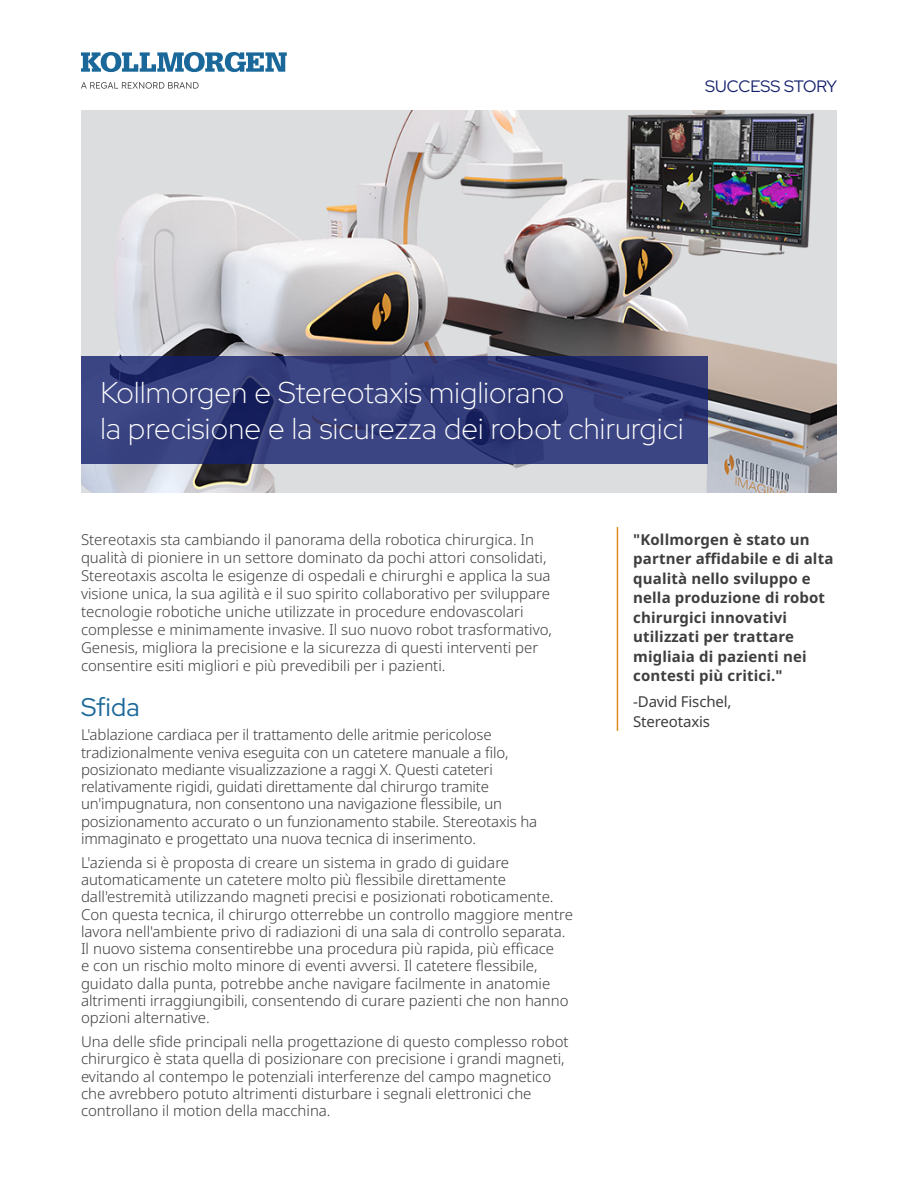
<style>
.page{position:relative;width:918px;height:1188px;background:#fff}
.page>*{position:absolute;margin:0;border:0;box-sizing:border-box;transform-origin:0 0}
.Header_title{font:300 30px/36px "Red Hat Display";letter-spacing:.01em;color:#fff}
.Title{font:25.5px "Red Hat Display";color:#1a6899}
.t1{font:16.5px "Red Hat Display";color:#14206c}
.Body{font:300 15px/17.2px "Noto Sans";color:#3e3e3f}
.Bold{font:700 15px/19.5px "Noto Sans";letter-spacing:.01em;color:#3e3e3f}
.t2{font:15px/19.5px "Noto Sans";letter-spacing:-.01em;color:#3e3e3f}
</style>
<div class="page">
<img style="left:81px;top:110px;width:756px;height:383px">
<svg style="left:81px;top:356px;width:627px;height:108px;background:#333c7a"></svg>
<svg style="left:81px;top:82px;width:118px;height:7px"></svg>
<svg style="left:81px;top:52px;width:206px;height:20px"></svg>
<hr style="left:617px;top:527px;width:1px;height:204px;background:#de8b20">
<p class="t1" style="left:705px;top:75px;width:133px">SUCCESS STORY</p>
<p class="Header_title" style="left:101px;top:374px;width:584px">Kollmorgen e Stereotaxis migliorano<br>la precisione e la sicurezza dei robot chirurgici</p>
<p class="Body" style="left:81px;top:530px;width:472px;line-height:18px">Stereotaxis sta cambiando il panorama della robotica chirurgica. In qualità di pioniere in un settore dominato da pochi attori consolidati, Stereotaxis ascolta le esigenze di ospedali e chirurghi e applica la sua visione unica, la sua agilità e il suo spirito collaborativo per sviluppare tecnologie robotiche uniche utilizzate in procedure endovascolari complesse e minimamente invasive. Il suo nuovo robot trasformativo, Genesis, migliora la precisione e la sicurezza di questi interventi per consentire esiti migliori e più prevedibili per i pazienti.</p>
<p class="Title" style="left:81px;top:691px;width:60px">Sfida</p>
<p class="Body" style="left:81px;top:726px;width:458px">L'ablazione cardiaca per il trattamento delle aritmie pericolose tradizionalmente veniva eseguita con un catetere manuale a filo, posizionato mediante visualizzazione a raggi X. Questi cateteri relativamente rigidi, guidati direttamente dal chirurgo tramite un'impugnatura, non consentono una navigazione flessibile, un posizionamento accurato o un funzionamento stabile. Stereotaxis ha immaginato e progettato una nuova tecnica di inserimento.</p>
<p class="Body" style="left:81px;top:854px;width:494px">L'azienda si è proposta di creare un sistema in grado di guidare automaticamente un catetere molto più flessibile direttamente dall'estremità utilizzando magneti precisi e posizionati roboticamente.<br>Con questa tecnica, il chirurgo otterrebbe un controllo maggiore mentre lavora nell'ambiente privo di radiazioni di una sala di controllo separata.<br>Il nuovo sistema consentirebbe una procedura più rapida, più efficace<br>e con un rischio molto minore di eventi avversi. Il catetere flessibile, guidato dalla punta, potrebbe anche navigare facilmente in anatomie altrimenti irraggiungibili, consentendo di curare pazienti che non hanno opzioni alternative.</p>
<p class="Body" style="left:81px;top:1033px;width:489px">Una delle sfide principali nella progettazione di questo complesso robot chirurgico è stata quella di posizionare con precisione i grandi magneti, evitando al contempo le potenziali interferenze del campo magnetico che avrebbero potuto altrimenti disturbare i segnali elettronici che controllano il motion della macchina.</p>
<p class="Bold" style="left:633px;top:530px;width:202px">"Kollmorgen è stato un partner affidabile e di alta qualità nello sviluppo e nella produzione di robot chirurgici innovativi utilizzati per trattare migliaia di pazienti nei contesti più critici."</p>
<p class="t2" style="left:633px;top:692px;width:100px">-David Fischel,<br>Stereotaxis</p>
</div>
